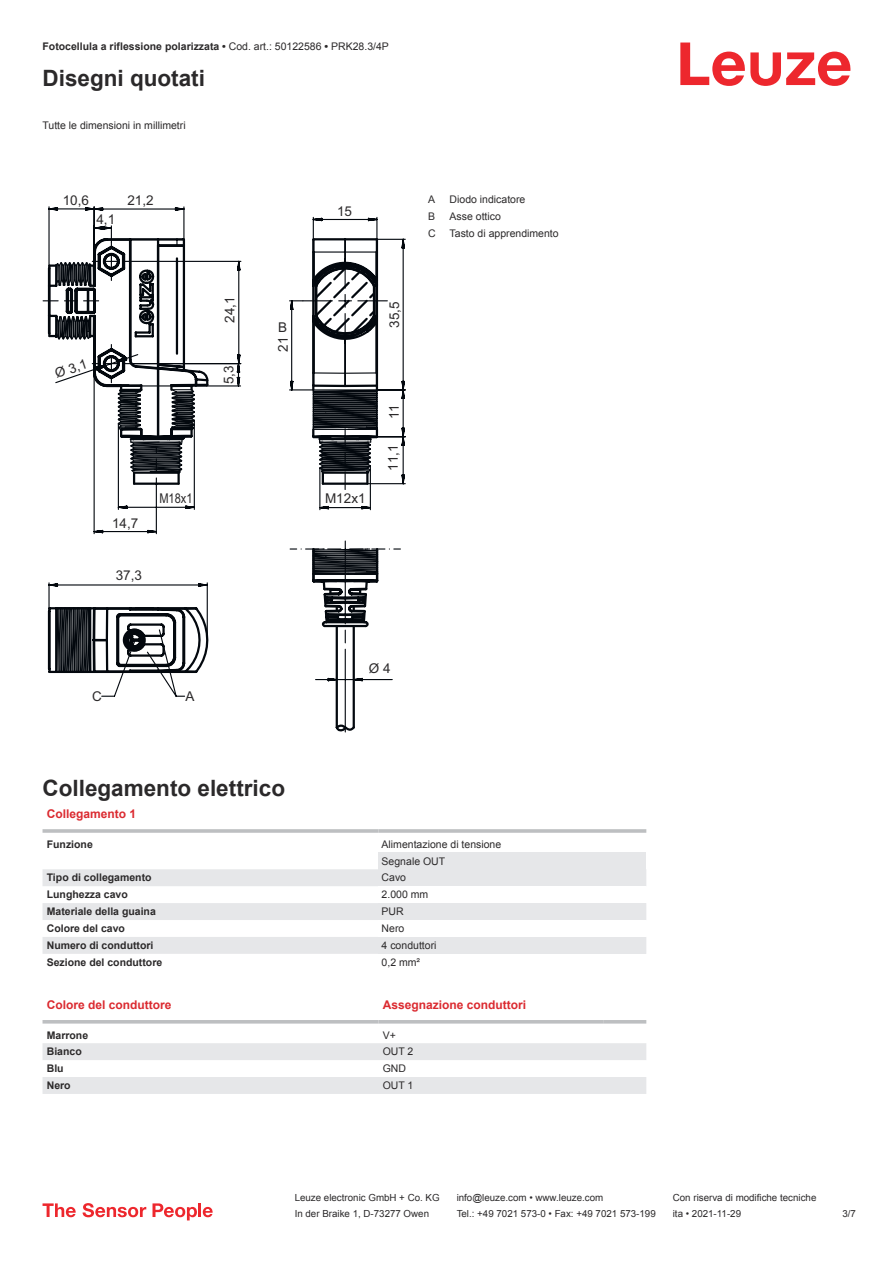
<style>
.page{position:relative;width:893px;height:1263px;background:#fff}
.page>*{position:absolute;margin:0;border:0;box-sizing:border-box;transform-origin:0 0}
.t1{font:700 22.5px "Arial";color:#2b292a}
.t2{font:13.5px "Arial";color:#2b292a}
.t3{font:13.5px "Arial Narrow";color:#2b292a}
.t4{font:700 12px "Arial";color:#db2a30}
.t5{font:700 10.5px "Arial";color:#2b292a}
.t6{font:10.5px/17px "Arial";color:#2b292a}
.t7{font:9.75px "Arial";color:#2b292a}
.s1{font-weight:400}
</style>
<div class="page">
<svg style="left:680px;top:43px;width:170px;height:43px"></svg>
<svg style="left:43px;top:869px;width:335px;height:85px;fill:#e6e7e9"></svg>
<hr style="left:43px;top:829px;width:335px;height:4px;background:#bdbfc1">
<hr style="left:378px;top:829px;width:268px;height:4px;background:#c9cbcc">
<div style="left:378px;top:852px;width:268px;height:17px;background:#e6e7e9"></div>
<div style="left:378px;top:869px;width:268px;height:17px;background:#e6e7e9"></div>
<div style="left:378px;top:903px;width:268px;height:17px;background:#e6e7e9"></div>
<div style="left:378px;top:937px;width:268px;height:17px;background:#e6e7e9"></div>
<svg style="left:43px;top:1023px;width:603px;height:1px"></svg>
<svg style="left:43px;top:1043px;width:603px;height:51px"></svg>
<hr style="left:43px;top:1020px;width:335px;height:3px;background:#bdbfc1">
<hr style="left:378px;top:1020px;width:226px;height:3px;background:#bdbfc1">
<hr style="left:604px;top:1020px;width:42px;height:3px;background:#bdbfc1">
<svg style="left:43px;top:1203px;width:33px;height:14px"></svg>
<svg style="left:83px;top:1203px;width:63px;height:14px"></svg>
<svg style="left:153px;top:1203px;width:44px;height:17px"></svg>
<hr style="left:198px;top:1203px;width:3px;height:14px;background:#ed272d">
<svg style="left:203px;top:1207px;width:10px;height:10px"></svg>
<svg style="left:388px;top:238px;width:18px;height:247px"></svg>
<svg style="left:43px;top:206px;width:345px;height:492px"></svg>
<p class="t5" style="left:43px;top:43px;width:348px">Fotocellula a riflessione polarizzata • <span class="s1">Cod. art.: 50122586</span> • <span class="s1">PRK28.3/4P</span></p>
<h1 class="t1" style="left:43px;top:70px;width:164px">Disegni quotati</h1>
<p class="t6" style="left:43px;top:117px;width:145px">Tutte le dimensioni in millimetri</p>
<p class="t2" style="left:63px;top:195px;width:28px">10,6</p>
<p class="t2" style="left:96px;top:214px;width:20px">4,1</p>
<p class="t2" style="left:127px;top:195px;width:28px">21,2</p>
<p class="t2" style="left:337px;top:206px;width:17px">15</p>
<p class="t2" style="left:54px;top:369px;width:35px;rotate:-19deg">Ø 3,1</p>
<p class="t2" style="left:224px;top:323px;width:28px;rotate:-90deg">24,1</p>
<p class="t2" style="left:223px;top:384px;width:20px;rotate:-90deg">5,3</p>
<p class="t2" style="left:278px;top:322px;width:11px">B</p>
<p class="t2" style="left:278px;top:352px;width:17px;rotate:-90deg">21</p>
<p class="t2" style="left:112px;top:518px;width:28px">14,7</p>
<p class="t2" style="left:116px;top:570px;width:28px">37,3</p>
<p class="t3" style="left:159px;top:491px;width:35px">M18x1</p>
<p class="t2" style="left:325px;top:493px;width:42px">M12x1</p>
<p class="t2" style="left:389px;top:328px;width:28px;rotate:-90deg">35,5</p>
<p class="t2" style="left:389px;top:419px;width:17px;rotate:-90deg">11</p>
<p class="t2" style="left:388px;top:471px;width:28px;rotate:-90deg">11,1</p>
<p class="t6" style="left:428px;top:192px;width:9px">A</p>
<p class="t6" style="left:450px;top:192px;width:77px">Diodo indicatore</p>
<p class="t6" style="left:428px;top:209px;width:9px">B</p>
<p class="t6" style="left:450px;top:209px;width:53px">Asse ottico</p>
<p class="t6" style="left:428px;top:226px;width:9px">C</p>
<p class="t6" style="left:450px;top:226px;width:111px">Tasto di apprendimento</p>
<p class="t2" style="left:92px;top:691px;width:11px">C</p>
<p class="t2" style="left:186px;top:691px;width:11px">A</p>
<p class="t2" style="left:369px;top:663px;width:23px">Ø 4</p>
<h1 class="t1" style="left:43px;top:780px;width:244px">Collegamento elettrico</h1>
<p class="t4" style="left:47px;top:810px;width:91px">Collegamento 1</p>
<p class="t5" style="left:47px;top:840px;width:48px">Funzione</p>
<p class="t6" style="left:382px;top:836px;width:121px">Alimentazione di tensione<br>Segnale OUT</p>
<p class="t5" style="left:47px;top:874px;width:106px">Tipo di collegamento</p>
<p class="t6" style="left:382px;top:870px;width:26px">Cavo</p>
<p class="t5" style="left:47px;top:891px;width:83px">Lunghezza cavo</p>
<p class="t6" style="left:382px;top:887px;width:48px">2.000 mm</p>
<p class="t5" style="left:47px;top:908px;width:111px">Materiale della guaina</p>
<p class="t6" style="left:382px;top:904px;width:24px">PUR</p>
<p class="t5" style="left:47px;top:924px;width:80px">Colore del cavo</p>
<p class="t6" style="left:382px;top:921px;width:24px">Nero</p>
<p class="t5" style="left:47px;top:941px;width:108px">Numero di conduttori</p>
<p class="t6" style="left:382px;top:938px;width:56px">4 conduttori</p>
<p class="t5" style="left:47px;top:958px;width:117px">Sezione del conduttore</p>
<p class="t6" style="left:382px;top:955px;width:40px">0,2 mm²</p>
<p class="t4" style="left:47px;top:1000px;width:126px">Colore del conduttore</p>
<p class="t4" style="left:383px;top:1000px;width:145px">Assegnazione conduttori</p>
<p class="t5" style="left:47px;top:1031px;width:43px">Marrone</p>
<p class="t6" style="left:383px;top:1027px;width:15px">V+</p>
<p class="t5" style="left:47px;top:1048px;width:37px">Bianco</p>
<p class="t6" style="left:383px;top:1044px;width:32px">OUT 2</p>
<p class="t5" style="left:47px;top:1065px;width:18px">Blu</p>
<p class="t6" style="left:383px;top:1061px;width:25px">GND</p>
<p class="t5" style="left:47px;top:1081px;width:25px">Nero</p>
<p class="t6" style="left:383px;top:1078px;width:32px">OUT 1</p>
<p class="t7" style="left:295px;top:1194px;width:146px">Leuze electronic GmbH + Co. KG</p>
<p class="t7" style="left:457px;top:1194px;width:148px">info@leuze.com • www.leuze.com</p>
<p class="t7" style="left:673px;top:1194px;width:145px">Con riserva di modifiche tecniche</p>
<p class="t7" style="left:295px;top:1210px;width:136px">In der Braike 1, D-73277 Owen</p>
<p class="t7" style="left:457px;top:1210px;width:201px">Tel.: +49 7021 573-0 • Fax: +49 7021 573-199</p>
<p class="t7" style="left:673px;top:1210px;width:70px">ita • 2021-11-29</p>
<p class="t7" style="left:842px;top:1210px;width:15px">3 /7</p>
</div>
